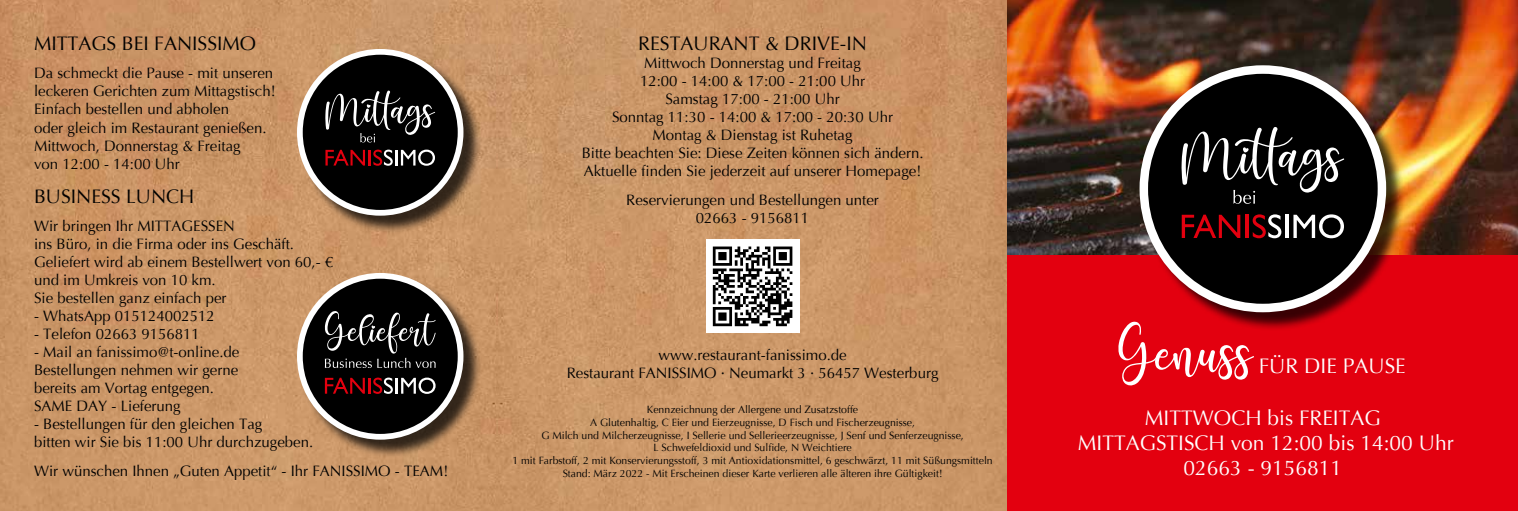
<style>
.page{position:relative;width:1518px;height:511px;background:#fff}
.page>*{position:absolute;margin:0;border:0;box-sizing:border-box;transform-origin:0 0}
.t1{font:72px "Santhin";color:#fff}
.t2{font:21px/25.2px "Optima";color:#fff;text-align:center}
.t3{font:19.5px "Optima";color:#000}
.t4{font:15px/18px "Optima";color:#000}
.t5{font:10.5px/12.6px "Optima";color:#000;text-align:center}
</style>
<div class="page">
<img style="left:0;top:0;width:1008px;height:510px">
<img style="left:1008px;top:0;width:510px;height:255px">
<div style="left:1008px;top:255px;width:510px;height:255px;background:#e3000f"></div>
<div style="left:706px;top:239px;width:93px;height:94px;background:#fff"></div>
<svg style="left:712px;top:246px;width:81px;height:81px"></svg>
<svg style="left:713px;top:246px;width:79px;height:80px"></svg>
<div style="left:1142px;top:67px;width:263px;height:263px;background:#000;opacity:.75"></div>
<div style="left:1140px;top:65px;width:246px;height:247px;background:#fff;border-radius:50%"></div>
<div style="left:1148px;top:74px;width:230px;height:229px;background:#000;border-radius:50%"></div>
<svg style="left:1182px;top:214px;width:58px;height:24px"></svg>
<hr style="left:1245px;top:214px;width:4px;height:24px;background:#e3000f">
<svg style="left:1253px;top:214px;width:28px;height:24px"></svg>
<hr style="left:1285px;top:214px;width:3px;height:24px;background:#fff">
<svg style="left:1293px;top:214px;width:51px;height:24px"></svg>
<svg style="left:1181px;top:127px;width:163px;height:77px"></svg>
<div style="left:299px;top:51px;width:183px;height:183px;background:#000;opacity:.75"></div>
<div style="left:297px;top:49px;width:166px;height:166px;background:#fff;border-radius:50%"></div>
<div style="left:303px;top:55px;width:155px;height:155px;background:#000;border-radius:50%"></div>
<svg style="left:325px;top:150px;width:40px;height:15px"></svg>
<hr style="left:368px;top:150px;width:3px;height:15px;background:#e3000f">
<svg style="left:373px;top:149px;width:62px;height:16px"></svg>
<svg style="left:325px;top:90px;width:110px;height:52px"></svg>
<div style="left:299px;top:275px;width:183px;height:183px;background:#000;opacity:.75"></div>
<div style="left:297px;top:273px;width:166px;height:166px;background:#fff;border-radius:50%"></div>
<div style="left:303px;top:278px;width:155px;height:155px;background:#000;border-radius:50%"></div>
<svg style="left:325px;top:377px;width:40px;height:16px"></svg>
<hr style="left:368px;top:377px;width:3px;height:16px;background:#e3000f">
<svg style="left:373px;top:377px;width:20px;height:16px"></svg>
<hr style="left:395px;top:377px;width:3px;height:16px;background:#fff">
<svg style="left:401px;top:377px;width:35px;height:16px"></svg>
<svg style="left:325px;top:311px;width:111px;height:56px"></svg>
<h3 class="t3" style="left:34px;top:32px;width:29px">Mittags</h3>
<h3 class="t3" style="left:122px;top:32px;width:9px">bei</h3>
<h3 class="t3" style="left:154px;top:32px;width:103px">FANISSIMO</h3>
<p class="t4" style="left:34px;top:64px;width:243px">Da schmeckt die Pause - mit unseren leckeren Gerichten zum Mittagstisch!<br>Einfach bestellen und abholen<br>oder gleich im Restaurant genießen.<br>Mittwoch, Donnerstag &amp; Freitag<br>von 12:00 - 14:00 Uhr</p>
<h3 class="t3" style="left:34px;top:184px;width:162px">BUSINESS LUNCH</h3>
<p class="t4" style="left:34px;top:217px;width:301px">Wir bringen Ihr MITTAGESSEN<br>ins Büro, in die Firma oder ins Geschäft.<br>Geliefert wird ab einem Bestellwert von 60,- € und im Umkreis von 10 km.<br>Sie bestellen ganz einfach per</p>
<p class="t4" style="left:34px;top:307px;width:182px">- WhatsApp 015124002512</p>
<p class="t4" style="left:34px;top:325px;width:167px">- Telefon 02663 9156811</p>
<p class="t4" style="left:34px;top:343px;width:207px">- Mail an fanissimo@t-online.de<br>Bestellungen nehmen wir gerne bereits am Vortag entgegen.<br>SAME DAY - Lieferung</p>
<p class="t4" style="left:34px;top:415px;width:281px">- Bestellungen für den gleichen Tag<br>bitten wir Sie bis 11:00 Uhr durchzugeben.</p>
<p class="t4" style="left:34px;top:461px;width:416px">Wir wünschen Ihnen „Guten Appetit“ - Ihr FANISSIMO - TEAM!</p>
<h3 class="t3" style="left:638px;top:32px;width:230px">RESTAURANT &amp; DRIVE-IN</h3>
<p class="t4" style="left:582px;top:54px;width:343px;text-align:center">Mittwoch Donnerstag und Freitag<br>12:00 - 14:00 &amp; 17:00 - 21:00 Uhr<br>Samstag 17:00 - 21:00 Uhr<br>Sonntag 11:30 - 14:00 &amp; 17:00 - 20:30 Uhr<br>Montag &amp; Dienstag ist Ruhetag<br>Bitte beachten Sie: Diese Zeiten können sich ändern.<br>Aktuelle finden Sie jederzeit auf unserer Homepage!</p>
<p class="t4" style="left:626px;top:190px;width:254px;text-align:center">Reservierungen und Bestellungen unter<br>02663 - 9156811</p>
<p class="t4" style="left:567px;top:345px;width:373px;text-align:center">www.restaurant-fanissimo.de<br>Restaurant FANISSIMO · Neumarkt 3 · 56457 Westerburg</p>
<p class="t5" style="left:512px;top:403px;width:482px">Kennzeichnung der Allergene und Zusatzstoffe<br>A Glutenhaltig, C Eier und Eierzeugnisse, D Fisch und Fischerzeugnisse,<br>G Milch und Milcherzeugnisse, I Sellerie und Sellerieerzeugnisse, J Senf und Senferzeugnisse,<br>L Schwefeldioxid und Sulfide, N Weichtiere<br>1 mit Farbstoff, 2 mit Konservierungsstoff, 3 mit Antioxidationsmittel, 6 geschwärzt, 11 mit Süßungsmitteln Stand: März 2022 - Mit Erscheinen dieser Karte verlieren alle älteren ihre Gültigkeit!</p>
<h1 class="t1" style="left:1120px;top:312px;width:134px">Genuss</h1>
<h2 class="t2" style="left:1259px;top:353px;width:57px">für die</h2>
<h2 class="t2" style="left:1343px;top:353px;width:26px">Pause</h2>
<h2 class="t2" style="left:1078px;top:405px;width:377px">MITTWOCH bis FREITAG<br>MITTAGSTISCH von 12:00 bis 14:00 Uhr<br>02663 - 9156811</h2>
</div>
